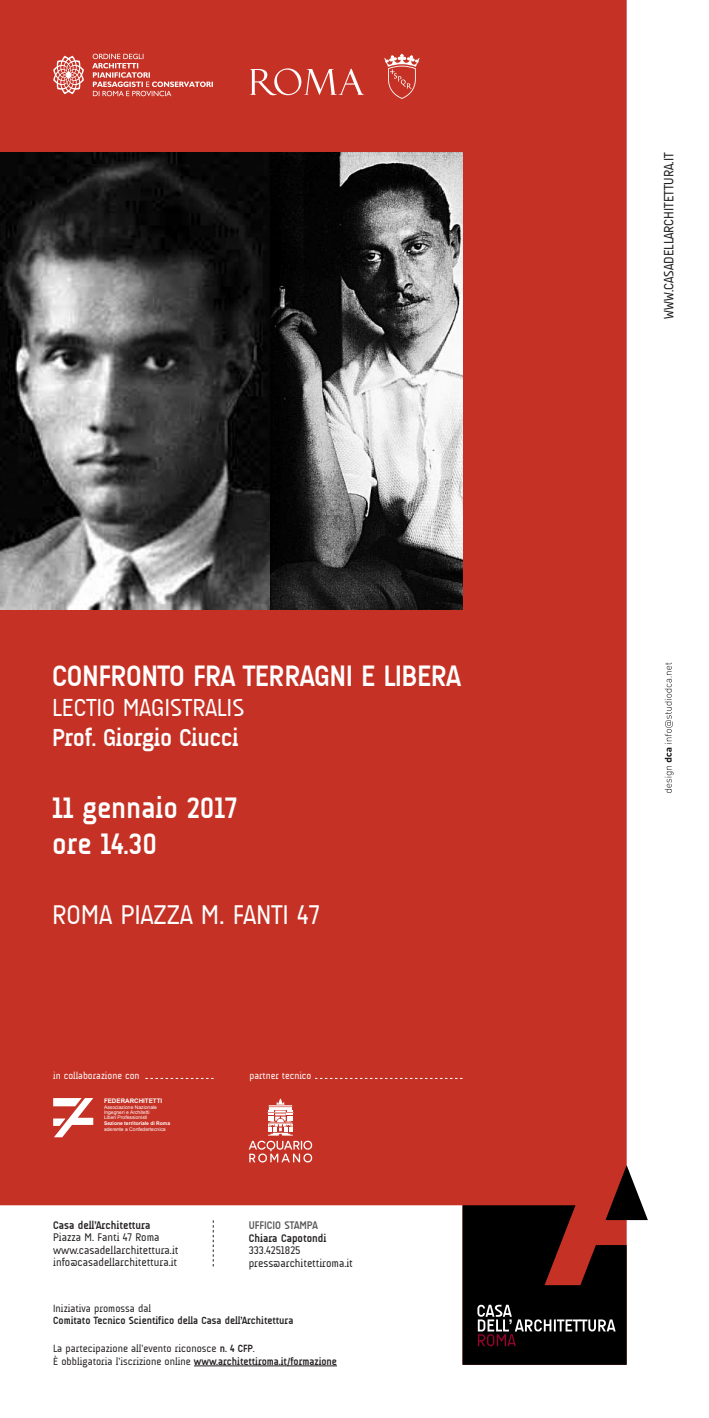
<style>
.page{position:relative;width:709px;height:1418px;background:#fff}
.page>*{position:absolute;margin:0;border:0;box-sizing:border-box;transform-origin:0 0}
.t1{font:700 30px/36px "A Udimat";letter-spacing:-.015em;color:#fff}
.t2{font:27.5px "A Udimat";color:#fff}
.t3{font:700 25px "A Udimat";letter-spacing:-.015em;color:#fff}
.t4{font:25px "A Udimat";color:#fff}
.t5{font:13.75px "A Udimat";color:#231f20}
.t6{font:11.25px/12.5px "A Udimat";color:#231f20}
.t7{font:700 11.25px "A Udimat";color:#231f20}
.t8{font:700 11.25px "A Udimat";color:#57585a}
.t9{font:10.62px/12.8px "A Udimat";color:#231f20}
.t10{font:700 10.62px "A Udimat";color:#231f20}
.t11{font:10px "A Udimat";color:#fff}
.t12{font:700 6.25px "Arial";color:#fff}
.t13{font:5px/5.4px "Arial";color:#fff}
.t14{font:700 5px "Arial";color:#fff}
.s1{font-weight:700}
</style>
<div class="page">
<div style="left:0;top:0;width:626px;height:1267px;background:#c53124"></div>
<svg style="left:462px;top:1165px;width:186px;height:199px"></svg>
<svg style="left:53px;top:56px;width:31px;height:38px"></svg>
<svg style="left:92px;top:54px;width:121px;height:42px"></svg>
<svg style="left:664px;top:662px;width:9px;height:131px"></svg>
<svg style="left:213px;top:1220px;width:1px;height:46px"></svg>
<hr style="left:194px;top:1365px;width:143px;height:1px;background:#231f20">
<img style="left:269px;top:152px;width:193px;height:457px">
<svg style="left:384px;top:54px;width:35px;height:45px"></svg>
<svg style="left:250px;top:68px;width:114px;height:28px"></svg>
<svg style="left:249px;top:1098px;width:63px;height:64px"></svg>
<svg style="left:315px;top:1078px;width:147px;height:1px"></svg>
<svg style="left:145px;top:1078px;width:68px;height:1px"></svg>
<svg style="left:53px;top:1098px;width:40px;height:39px"></svg>
<img style="left:0;top:152px;width:269px;height:457px">
<h1 class="t1" style="left:52px;top:657px;width:410px">CONFRONTO FRA TERRAGNI E LIBERA</h1>
<h3 class="t4" style="left:52px;top:693px;width:194px">LECTIO MAGISTRALIS</h3>
<h3 class="t3" style="left:52px;top:723px;width:188px">Prof. Giorgio Ciucci</h3>
<h1 class="t1" style="left:52px;top:789px;width:186px">11 gennaio 2017 ore 14.30</h1>
<h2 class="t2" style="left:52px;top:899px;width:269px">ROMA PIAZZA M. FANTI 47</h2>
<p class="t11" style="left:53px;top:1069px;width:88px">in collaborazione con</p>
<p class="t11" style="left:249px;top:1069px;width:64px">partner tecnico</p>
<p class="t12" style="left:104px;top:1096px;width:60px">FEDERARCHITETTI</p>
<p class="t13" style="left:104px;top:1104px;width:55px">Associazione Nazionale<br>Ingegneri e Architetti<br>Liberi Professionisti</p>
<p class="t14" style="left:104px;top:1119px;width:68px">Sezione territoriale di Roma</p>
<p class="t13" style="left:104px;top:1126px;width:63px">aderente a Confedertecnica</p>
<p class="t7" style="left:53px;top:1218px;width:99px">Casa dell’Architettura</p>
<p class="t6" style="left:53px;top:1231px;width:127px">Piazza M. Fanti 47 Roma www.casadellarchitettura.it info@casadellarchitettura.it</p>
<p class="t8" style="left:249px;top:1218px;width:71px">UFFICIO STAMPA</p>
<p class="t7" style="left:249px;top:1231px;width:79px">Chiara Capotondi</p>
<p class="t6" style="left:249px;top:1243px;width:106px">333.4251825 press@architettiroma.it</p>
<p class="t9" style="left:53px;top:1301px;width:99px">Iniziativa promossa dal</p>
<p class="t10" style="left:53px;top:1314px;width:242px">Comitato Tecnico Scientifico della Casa dell’Architettura</p>
<p class="t9" style="left:53px;top:1341px;width:285px">La partecipazione all’evento riconosce <span class="s1">n. 4 CFP</span>.<br>È obbligatoria l’iscrizione online <span class="s1">www.architettiroma.it/formazione</span></p>
<p class="t5" style="left:661px;top:319px;width:168px;rotate:-90deg">WWW.CASADELLARCHITETTURA.IT</p>
</div>
